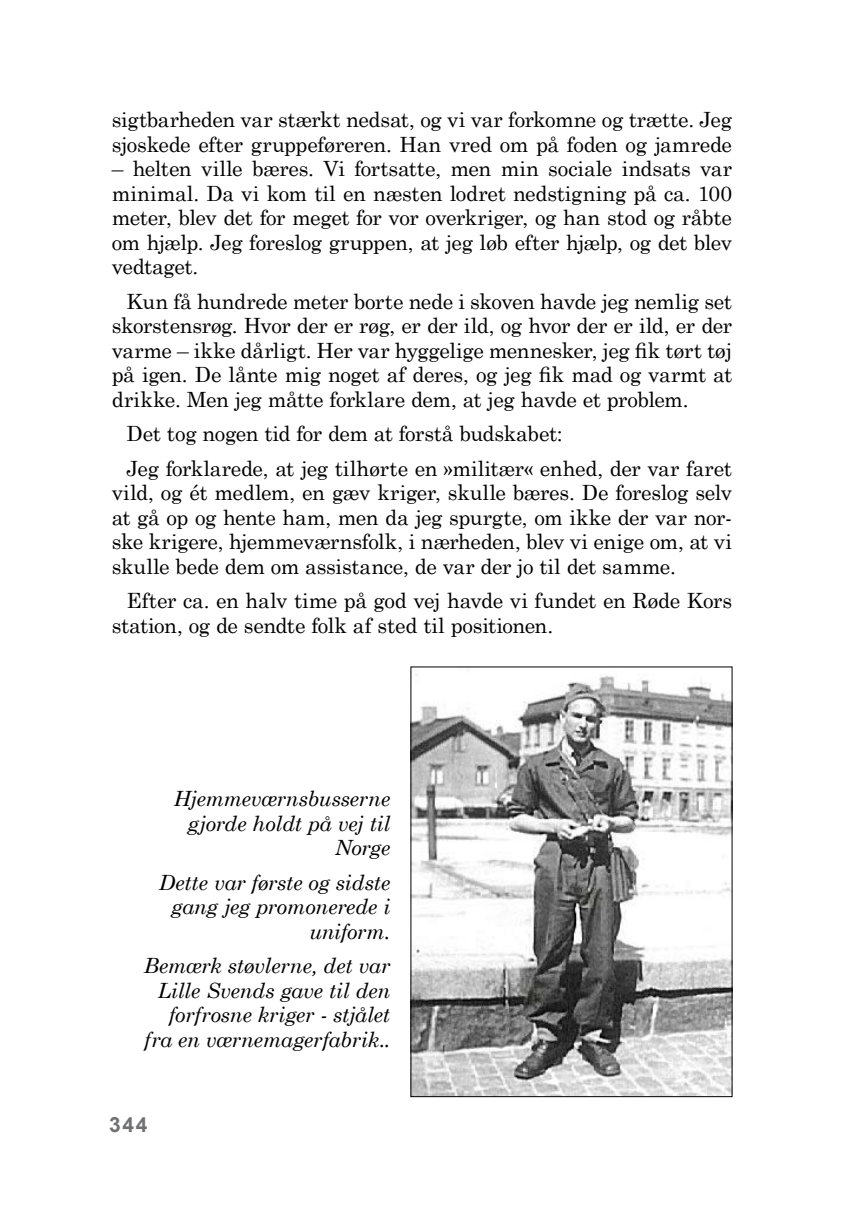
<style>
.page{position:relative;width:844px;height:1216px;background:#fff}
.page>*{position:absolute;margin:0;border:0;box-sizing:border-box;transform-origin:0 0}
.t1{font:21px/24.5px "Century Schoolbook";letter-spacing:-.015em;color:#000}
.t2{font:italic 21px/24.5px "Century Schoolbook";letter-spacing:-.015em;color:#000;text-align:right}
.t3{font:700 21px "Arial";color:#707173}
</style>
<div class="page">
<img style="left:412px;top:673px;width:318px;height:421px">
<p class="t1" style="left:112px;top:106px;width:621px">sigtbarheden var stærkt nedsat, og vi var forkomne og trætte. Jeg sjoskede efter gruppeføreren. Han vred om på foden og jamrede</p>
<p class="t1" style="left:112px;top:155px;width:622px;text-align:justify">– helten ville bæres. Vi fortsatte, men min sociale indsats var minimal. Da vi kom til en næsten lodret nedstigning på ca. 100 meter, blev det for meget for vor overkriger, og han stod og råbte om hjælp. Jeg foreslog gruppen, at jeg løb efter hjælp, og det blev vedtaget.</p>
<p class="t1" style="left:112px;top:287px;width:622px;text-align:justify;text-indent:15px">Kun få hundrede meter borte nede i skoven havde jeg nemlig set skorstensrøg. Hvor der er røg, er der ild, og hvor der er ild, er der varme – ikke dårligt. Her var hyggelige mennesker, jeg fik tørt tøj på igen. De lånte mig noget af deres, og jeg fik mad og varmt at drikke. Men jeg måtte forklare dem, at jeg havde et problem.</p>
<p class="t1" style="left:126px;top:414px;width:606px;line-height:34.5px">Det tog nogen tid for dem at forstå budskabet:<br>Jeg forklarede, at jeg tilhørte en »militær« enhed, der var faret</p>
<p class="t1" style="left:112px;top:478px;width:622px;text-align:justify">vild, og ét medlem, en gæv kriger, skulle bæres. De foreslog selv at gå op og hente ham, men da jeg spurgte, om ikke der var nor&shy;ske krigere, hjemmeværnsfolk, i nærheden, blev vi enige om, at vi skulle bede dem om assistance, de var der jo til det samme.</p>
<p class="t1" style="left:112px;top:586px;width:621px;text-indent:15px">Efter ca. en halv time på god vej havde vi fundet en Røde Kors station, og de sendte folk af sted til positionen.</p>
<p class="t2" style="left:173px;top:785px;width:218px">Hjemmeværnsbusserne gjorde holdt på vej til<br>Norge</p>
<p class="t2" style="left:159px;top:869px;width:233px">Dette var første og sidste gang jeg promonerede i uniform.</p>
<p class="t2" style="left:144px;top:952px;width:248px">Bemærk støvlerne, det var<br>Lille Svends gave til den forfrosne kriger - stjålet fra en værnemagerfabrik..</p>
<p class="t3" style="left:109px;top:1110px;width:40px">344</p>
</div>
